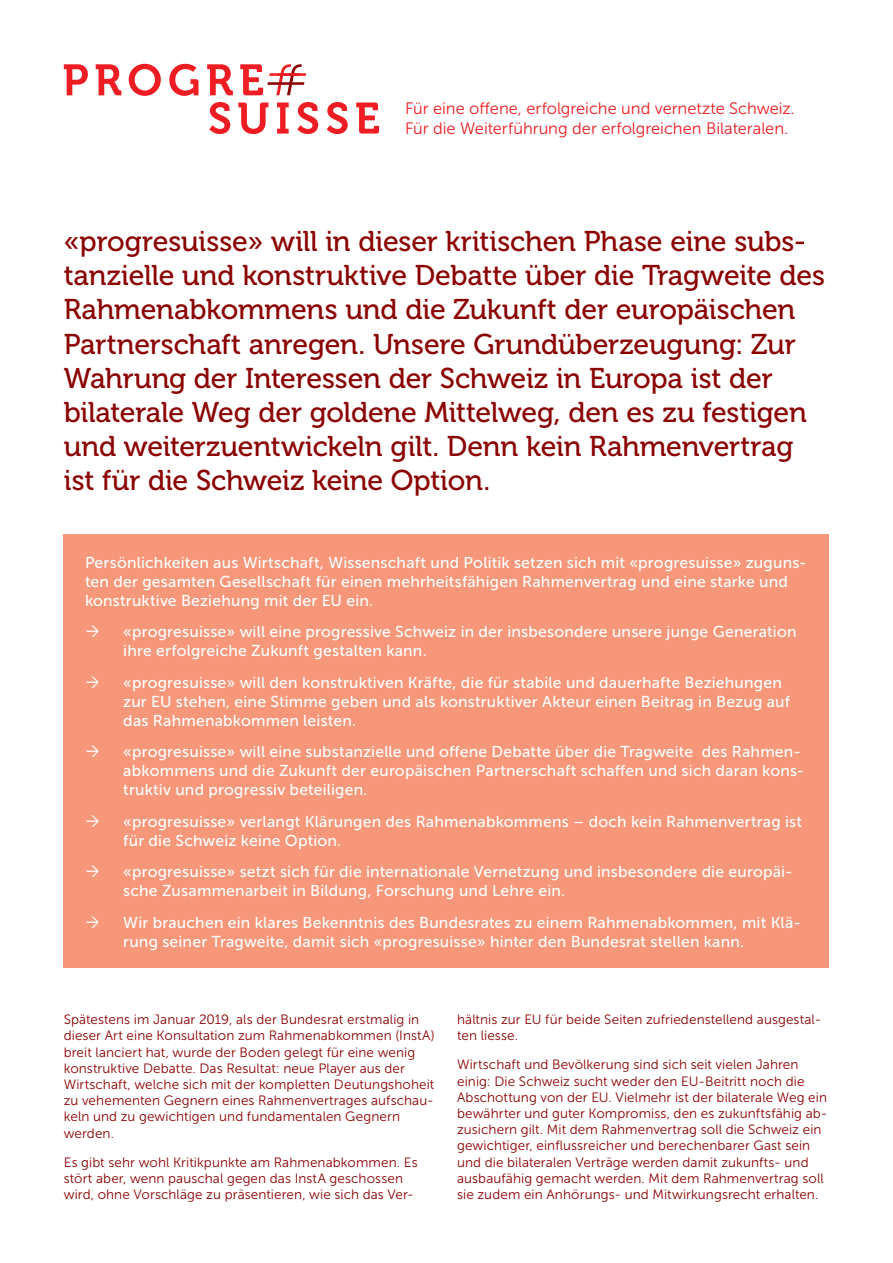
<style>
.page{position:relative;width:893px;height:1263px;background:#fff}
.page>*{position:absolute;margin:0;border:0;box-sizing:border-box;transform-origin:0 0}
.t1{font:28.5px/34.2px "Museo 500";letter-spacing:-.01em;color:#8b0202}
.t2{font:16.5px/19.5px "Museo Sans 300";color:#ee1d23}
.t3{font:15.75px/18.9px "Museo Sans 500";letter-spacing:.015em;color:#fff}
.t4{font:13.5px/16.2px "Museo Sans 300";letter-spacing:.01em;color:#8b0202}
</style>
<div class="page">
<div style="left:64px;top:535px;width:765px;height:433px;background:#f6977a"></div>
<svg style="left:209px;top:102px;width:21px;height:32px"></svg>
<svg style="left:238px;top:103px;width:30px;height:31px"></svg>
<svg style="left:277px;top:103px;width:12px;height:31px"></svg>
<svg style="left:297px;top:102px;width:21px;height:32px"></svg>
<svg style="left:327px;top:102px;width:21px;height:32px"></svg>
<svg style="left:356px;top:103px;width:23px;height:31px"></svg>
<svg style="left:64px;top:64px;width:242px;height:32px"></svg>
<p class="t2" style="left:405px;top:99px;width:391px">Für eine offene, erfolgreiche und vernetzte Schweiz.<br>Für die Weiterführung der erfolgreichen Bilateralen.</p>
<p class="t1" style="left:64px;top:225px;width:763px">«progresuisse» will in dieser kritischen Phase eine subs&shy;tanzielle und konstruktive Debatte über die Tragweite des Rahmenabkommens und die Zukunft der europäischen Partnerschaft anregen. Unsere Grundüberzeugung: Zur Wahrung der Interessen der Schweiz in Europa ist der bilaterale Weg der goldene Mittelweg, den es zu festigen und weiterzuentwickeln gilt. Denn kein Rahmenvertrag ist für die Schweiz keine Option.</p>
<p class="t3" style="left:85px;top:553px;width:723px">Persönlichkeiten aus Wirtschaft, Wissenschaft und Politik setzen sich mit «progresuisse» zuguns&shy;ten der gesamten Gesellschaft für einen mehrheitsfähigen Rahmenvertrag und eine starke und konstruktive Beziehung mit der EU ein.</p>
<p class="t3" style="left:123px;top:622px;width:675px">«progresuisse» will eine progressive Schweiz in der insbesondere unsere junge Generation ihre erfolgreiche Zukunft gestalten kann.</p>
<p class="t3" style="left:123px;top:673px;width:668px">«progresuisse» will den konstruktiven Kräfte, die für stabile und dauerhafte Beziehungen zur EU stehen, eine Stimme geben und als konstruktiver Akteur einen Beitrag in Bezug auf das Rahmenabkommen leisten.</p>
<p class="t3" style="left:123px;top:742px;width:682px">«progresuisse» will eine substanzielle und offene Debatte über die Tragweite des Rahmen&shy;abkommens und die Zukunft der europäischen Partnerschaft schaffen und sich daran kons&shy;truktiv und progressiv beteiligen.</p>
<p class="t3" style="left:123px;top:812px;width:680px">«progresuisse» verlangt Klärungen des Rahmenabkommens – doch kein Rahmenvertrag ist für die Schweiz keine Option.</p>
<p class="t3" style="left:123px;top:862px;width:671px">«progresuisse» setzt sich für die internationale Vernetzung und insbesondere die europäi&shy;sche Zusammenarbeit in Bildung, Forschung und Lehre ein.</p>
<p class="t3" style="left:123px;top:913px;width:679px">Wir brauchen ein klares Bekenntnis des Bundesrates zu einem Rahmenabkommen, mit Klä&shy;rung seiner Tragweite, damit sich «progresuisse» hinter den Bundesrat stellen kann.</p>
<p class="t4" style="left:64px;top:1011px;width:373px">Spätestens im Januar 2019, als der Bundesrat erstmalig in dieser Art eine Konsultation zum Rahmenabkommen (InstA) breit lanciert hat, wurde der Boden gelegt für eine wenig konstruktive Debatte. Das Resultat: neue Player aus der Wirtschaft, welche sich mit der kompletten Deutungshoheit zu vehementen Gegnern eines Rahmenvertrages aufschau&shy;keln und zu gewichtigen und fundamentalen Gegnern werden.</p>
<p class="t4" style="left:64px;top:1154px;width:355px">Es gibt sehr wohl Kritikpunkte am Rahmenabkommen. Es stört aber, wenn pauschal gegen das InstA geschossen wird, ohne Vorschläge zu präsentieren, wie sich das Ver-</p>
<p class="t4" style="left:457px;top:1011px;width:366px">hältnis zur EU für beide Seiten zufriedenstellend ausgestal&shy;ten liesse.</p>
<p class="t4" style="left:457px;top:1057px;width:372px">Wirtschaft und Bevölkerung sind sich seit vielen Jahren einig: Die Schweiz sucht weder den EU-Beitritt noch die Abschottung von der EU. Vielmehr ist der bilaterale Weg ein bewährter und guter Kompromiss, den es zukunftsfähig ab&shy;zusichern gilt. Mit dem Rahmenvertrag soll die Schweiz ein gewichtiger, einflussreicher und berechenbarer Gast sein und die bilateralen Verträge werden damit zukunfts- und ausbaufähig gemacht werden. Mit dem Rahmenvertrag soll sie zudem ein Anhörungs- und Mitwirkungsrecht erhalten.</p>
</div>
